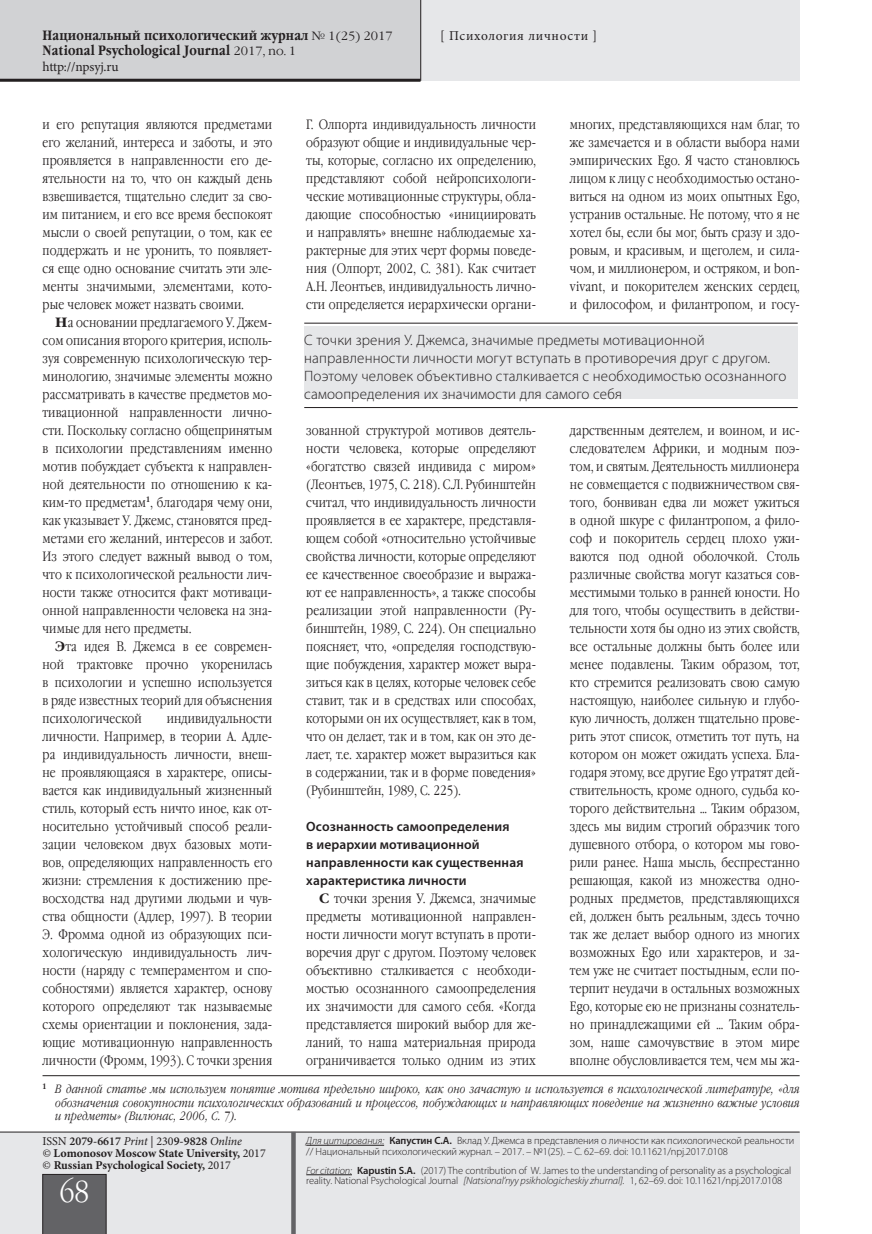
<style>
.page{position:relative;width:872px;height:1234px;background:#fff}
.page>*{position:absolute;margin:0;border:0;box-sizing:border-box;transform-origin:0 0}
.t1{font:30px "Garamond Narrow C";color:#fff}
.Insert___MEDIUM{font:300 15px/18px "Myriad Pro";letter-spacing:.01em;color:#231f20}
.Main_text{font:13.5px/18px "Garamond Narrow C";letter-spacing:.01em;color:#231f20;text-align:justify}
.SubHeader___2nd_leve{font:600 13.5px/18px "Myriad Pro";letter-spacing:.01em;color:#231f20}
.t2{font:700 13.5px/15px "Garamond Narrow C";letter-spacing:.01em;color:#231f20}
.t3{font:13.5px "Minion Pro";letter-spacing:.045em;color:#231f20}
.t4{font:13.5px "Minion Pro";letter-spacing:-.015em;color:#231f20}
.Footnote___1st{font:italic 12px/13.5px "Garamond Narrow C";letter-spacing:.01em;color:#231f20;text-align:justify}
.t5{font:700 12px/12px "Minion Pro";color:#231f20}
.t6{font:300 10.5px/10.5px "Myriad Pro";letter-spacing:-.01em;color:#231f20}
.s1{font-family:"Garamond C";font-weight:400;font-size:12px}
.s2{font-family:"Garamond C";font-weight:700}
.s3{font-weight:400}
.s4{font-weight:600}
.s5{font-weight:400;font-style:italic}
.s6{font-style:italic}
</style>
<div class="page">
<div style="left:0;top:0;width:799px;height:81px;background:#e6e7e9"></div>
<div style="left:0;top:0;width:421px;height:79px;background:#d1d2d4"></div>
<div style="left:0;top:1132px;width:799px;height:101px;background:#e6e7e9"></div>
<hr style="left:0;top:1131px;width:799px;height:1px;background:#231f20">
<div style="left:43px;top:1173px;width:63px;height:60px;background:#636366"></div>
<hr style="left:0;top:79px;width:420px;height:3px;background:#231f20">
<div style="left:291px;top:1131px;width:5px;height:102px;background:#636366"></div>
<hr style="left:420px;top:0;width:1px;height:81px;background:#231f20">
<hr style="left:306px;top:1144px;width:78px;height:1px;background:#231f20">
<hr style="left:306px;top:1174px;width:46px;height:1px;background:#231f20">
<hr style="left:43px;top:1075px;width:756px;height:1px;background:#231f20">
<div style="left:304px;top:327px;width:493px;height:72px;background:#e6e7e9"></div>
<hr style="left:304px;top:323px;width:493px;height:1px;background:#231f20">
<hr style="left:304px;top:407px;width:493px;height:1px;background:#231f20">
<p class="t2" style="left:43px;top:28px;width:352px">Национальный психологический журнал <span class="s1">№ 1(25) 2017<br></span>National Psychological Journal <span class="s1">2017, no. 1</span></p>
<p class="t4" style="left:43px;top:57px;width:78px">http://npsyj.ru</p>
<p class="t3" style="left:440px;top:26px;width:158px">[ Психология личности ]</p>
<p class="Main_text" style="left:570px;top:115px;width:231px">многих, представляющихся нам благ, то же замечается и в области выбора нами эмпирических Ego. Я часто становлюсь лицом к лицу с необходимостью остано&shy;виться на одном из моих опытных Ego, устранив остальные. Не потому, что я не хотел бы, если бы мог, быть сразу и здо&shy;ровым, и красивым, и щеголем, и сила&shy;чом, и миллионером, и остряком, и bon&shy;vivant, и покорителем женских сердец, и философом, и филантропом, и госу-</p>
<p class="Main_text" style="left:306px;top:115px;width:231px">Г. Олпорта индивидуальность личности образуют общие и индивидуальные чер&shy;ты, которые, согласно их определению, представляют собой нейропсихологи&shy;ческие мотивационные структуры, обла&shy;дающие способностью «инициировать и направлять» внешне наблюдаемые ха&shy;рактерные для этих черт формы поведе&shy;ния (Олпорт, 2002, С. 381). Как считает А.Н. Леонтьев, индивидуальность лично&shy;сти определяется иерархически органи-</p>
<p class="Main_text" style="left:43px;top:115px;width:231px">и его репутация являются предметами его желаний, интереса и заботы, и это проявляется в направленности его де&shy;ятельности на то, что он каждый день взвешивается, тщательно следит за сво&shy;им питанием, и его все время беспокоят мысли о своей репутации, о том, как ее поддержать и не уронить, то появляет&shy;ся еще одно основание считать эти эле&shy;менты значимыми, элементами, кото&shy;рые человек может назвать своими.</p>
<p class="Main_text" style="left:43px;top:313px;width:231px;text-indent:13px"><span class="s2">Н</span>а основании предлагаемого У. Джем&shy;сом описания второго критерия, исполь&shy;зуя современную психологическую тер&shy;минологию, значимые элементы можно рассматривать в качестве предметов мо&shy;тивационной направленности лично&shy;сти. Поскольку согласно общепринятым в психологии представлениям именно мотив побуждает субъекта к направлен&shy;ной деятельности по отношению к ка&shy;ким-то предметам<sup>1</sup>, благодаря чему они, как указывает У. Джемс, становятся пред&shy;метами его желаний, интересов и забот.<br>Из этого следует важный вывод о том, что к психологической реальности лич&shy;ности также относится факт мотиваци&shy;онной направленности человека на зна&shy;чимые для него предметы.</p>
<p class="Main_text" style="left:43px;top:637px;width:231px;text-indent:13px"><span class="s2">Э</span>та идея В. Джемса в ее современ&shy;ной трактовке прочно укоренилась в психологии и успешно используется в ряде известных теорий для объяснения психологической</p>
<p class="Insert___MEDIUM" style="left:304px;top:330px;width:484px">С точки зрения У. Джемса, значимые предметы мотивационной направленности личности могут вступать в противоречия друг с другом.<br>Поэтому человек объективно сталкивается с необходимостью осознанного самоопределения их значимости для самого себя</p>
<p class="Main_text" style="left:306px;top:421px;width:231px">зованной структурой мотивов деятель&shy;ности человека, которые определяют «богатство связей индивида с миром» (Леонтьев, 1975, С. 218). С.Л. Рубинштейн считал, что индивидуальность личности проявляется в ее характере, представля&shy;ющем собой «относительно устойчивые свойства личности, которые определяют ее качественное своеобразие и выража&shy;ют ее направленность», а также способы реализации этой направленности (Ру&shy;бинштейн, 1989, С. 224). Он специально поясняет, что, «определяя господствую&shy;щие побуждения, характер может выра&shy;зиться как в целях, которые человек себе ставит, так и в средствах или способах, которыми он их осуществляет, как в том, что он делает, так и в том, как он это де&shy;лает, т.е. характер может выразиться как в содержании, так и в форме поведения» (Рубинштейн, 1989, С. 225).</p>
<p class="SubHeader___2nd_leve" style="left:306px;top:817px;width:219px">Осознанность самоопределения<br>в иерархии мотивационной направленности как существенная характеристика личности</p>
<p class="Main_text" style="left:306px;top:889px;width:231px;text-indent:13px"><span class="s2">С</span> точки зрения У. Джемса, значимые предметы мотивационной направлен&shy;ности личности могут вступать в проти&shy;воречия друг с другом. Поэтому человек объективно сталкивается с необходи&shy;мостью осознанного самоопределения их значимости для самого себя. «Когда представляется широкий выбор для же&shy;ланий, то наша материальная природа ограничивается только одним из этих</p>
<p class="Main_text" style="left:570px;top:421px;width:231px">дарственным деятелем, и воином, и ис&shy;следователем Африки, и модным поэ&shy;том, и святым. Деятельность миллионера не совмещается с подвижничеством свя&shy;того, бонвиван едва ли может ужиться в одной шкуре с филантропом, а фило&shy;соф и покоритель сердец плохо ужи&shy;ваются под одной оболочкой. Столь различные свойства могут казаться сов&shy;местимыми только в ранней юности. Но для того, чтобы осуществить в действи&shy;тельности хотя бы одно из этих свойств, все остальные должны быть более или менее подавлены. Таким образом, тот, кто стремится реализовать свою самую настоящую, наиболее сильную и глубо&shy;кую личность, должен тщательно прове&shy;рить этот список, отметить тот путь, на котором он может ожидать успеха. Бла&shy;годаря этому, все другие Ego утратят дей&shy;ствительность, кроме одного, судьба ко&shy;торого действительна … Таким образом, здесь мы видим строгий образчик того душевного отбора, о котором мы гово&shy;рили ранее. Наша мысль, беспрестанно решающая, какой из множества одно&shy;родных предметов, представляющихся ей, должен быть реальным, здесь точно так же делает выбор одного из многих возможных Ego или характеров, и за&shy;тем уже не считает постыдным, если по&shy;терпит неудачи в остальных возможных Ego, которые ею не признаны сознатель&shy;но принадлежащими ей … Таким обра&shy;зом, наше самочувствие в этом мире вполне обусловливается тем, чем мы жа-</p>
<p class="Footnote___1st" style="left:55px;top:1082px;width:746px;text-indent:-13px"><sup>1</sup> В данной статье мы используем понятие мотива предельно широко, как оно зачастую и используется в психологической литературе, «для обозначения совокупности психологических образований и процессов, побуждающих и направляющих поведение на жизненно важные условия и предметы» (Вилюнас, 2006, С. 7).</p>
<p class="Main_text" style="left:43px;top:709px;width:231px;text-indent:124px">индивидуальности личности. Например, в теории А. Адле&shy;ра индивидуальность личности, внеш&shy;не проявляющаяся в характере, описы&shy;вается как индивидуальный жизненный стиль, который есть ничто иное, как от&shy;носительно устойчивый способ реали&shy;зации человеком двух базовых моти&shy;вов, определяющих направленность его жизни: стремления к достижению пре&shy;восходства над другими людьми и чув&shy;ства общности (Адлер, 1997). В теории Э. Фромма одной из образующих пси&shy;хологическую индивидуальность лич&shy;ности (наряду с темпераментом и спо&shy;собностями) является характер, основу которого определяют так называемые схемы ориентации и поклонения, зада&shy;ющие мотивационную направленность личности (Фромм, 1993). С точки зрения</p>
<p class="t5" style="left:43px;top:1134px;width:225px"><span class="s3">ISSN</span> <span class="s4">2079-6617</span> <span class="s5">Print</span> <span class="s3">| 230</span><span class="s4">9-9828</span> <span class="s5">Online<br>©</span> Lomonosov Moscow State University, <span class="s3">2017 ©</span> Russian Psychological Society, <span class="s3">2017</span></p>
<h1 class="t1" style="left:60px;top:1175px;width:31px">68</h1>
<p class="t6" style="left:306px;top:1134px;width:489px"><span class="s6">Для цитирования:</span> <span class="s4">Капустин С.А.</span> Вклад У. Джемса в представления о личности как психологической реальности // Национальный психологический журнал. – 2017. – №1(25). – С. 62–69. doi: 10.11621/npj.2017.0108</p>
<p class="t6" style="left:306px;top:1164px;width:486px"><span class="s6">For citation:</span> <span class="s4">Kapustin S.A.</span> (2017) The contribution of W. James to the understanding of personality as a psychological reality. National Psychological Journal <span class="s6">[Natsional’nyy psikhologicheskiy zhurnal].</span> 1, 62–69. doi: 10.11621/npj.2017.0108</p>
</div>
